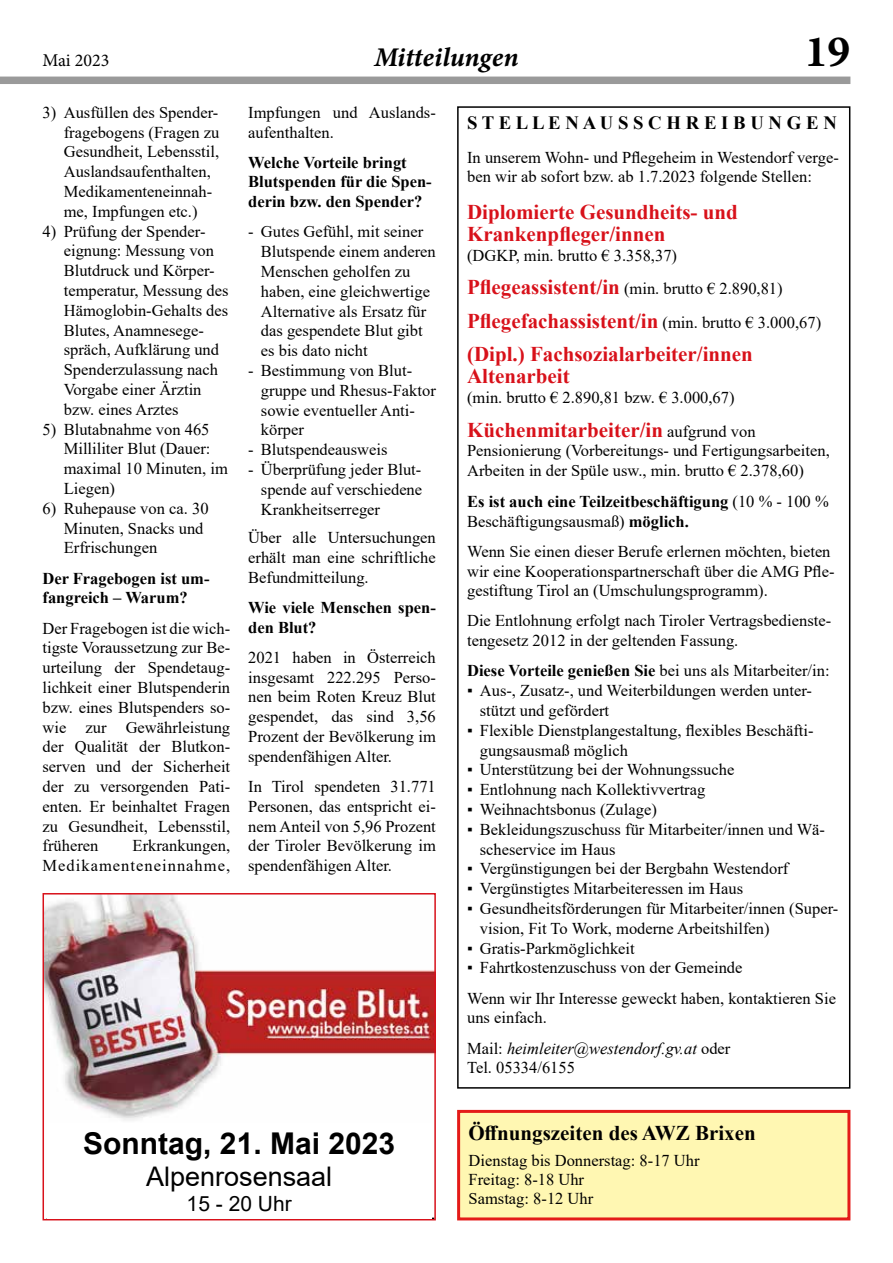
<style>
.page{position:relative;width:893px;height:1263px;background:#fff}
.page>*{position:absolute;margin:0;border:0;box-sizing:border-box;transform-origin:0 0}
.t1{font:45px "Minion Variable Concept";color:#000}
.t2{font:700 30px "Arial";color:#000}
.t3{font:27px "Arial";color:#000}
.t4{font:italic 27px "Minion Variable Concept";color:#000}
.t5{font:700 21px/22.5px "Times New Roman";color:#d8111a}
.t6{font:700 21px "Times New Roman";color:#000}
.t7{font:21px "Arial";color:#000}
.t8{font:700 18.75px "Times New Roman";color:#000}
.t9{font:18px "Minion Pro";color:#000}
.t10{font:16.5px/19.8px "Times New Roman";color:#000}
.t11{font:700 16.5px/19.8px "Times New Roman";color:#000}
.t12{font:italic 16.5px/30.2px "Times New Roman";color:#000}
.t13{font:16.5px/19.8px "Times New Roman";letter-spacing:.06em;color:#000;text-align:right}
.s1{font-weight:700;font-size:21px;color:#d8111a}
.s2{font-weight:400;font-size:16.5px;color:#000}
.s3{font-weight:400}
.s4{font-style:normal}
</style>
<div class="page">
<div style="left:0;top:77px;width:850px;height:7px;background:#9a9a9a"></div>
<div style="left:457px;top:106px;width:393px;height:983px;border:2px solid #000"></div>
<div style="left:459px;top:1111px;width:390px;height:108px;background:#fff7b2"></div>
<div style="left:457px;top:1110px;width:393px;height:110px;border:3px solid #e41b18"></div>
<img style="left:46px;top:896px;width:387px;height:224px">
<div style="left:43px;top:893px;width:393px;height:327px;border:2px solid #d8111a"></div>
<div style="left:47px;top:1123px;width:385px;height:95px;background:#fff"></div>
<p class="t9" style="left:43px;top:48px;width:68px">Mai 2023</p>
<h3 class="t4" style="left:374px;top:39px;width:145px">Mitteilungen</h3>
<h1 class="t1" style="left:805px;top:20px;width:47px">19</h1>
<p class="t10" style="left:64px;top:102px;width:157px;text-indent:-21px">3) Ausfüllen des Spender&shy;fragebogens (Fragen zu<br>Gesundheit, Lebensstil,<br>Auslandsaufenthalten,<br>Medikamenteneinnah&shy;me, Impfungen etc.)</p>
<p class="t10" style="left:64px;top:221px;width:166px;text-indent:-21px">4) Prüfung der Spender&shy;eignung: Messung von<br>Blutdruck und Körper&shy;temperatur, Messung des<br>Hämoglobin-Gehalts des<br>Blutes, Anamnesege&shy;spräch, Aufklärung und<br>Spenderzulassung nach<br>Vorgabe einer Ärztin bzw. eines Arztes</p>
<p class="t10" style="left:64px;top:419px;width:166px;text-indent:-21px">5) Blutabnahme von 465<br>Milliliter Blut (Dauer: maximal 10 Minuten, im<br>Liegen)</p>
<p class="t10" style="left:64px;top:498px;width:146px;text-indent:-21px">6) Ruhepause von ca. 30<br>Minuten, Snacks und<br>Erfrischungen</p>
<p class="t11" style="left:43px;top:568px;width:168px">Der Fragebogen ist um&shy;fangreich – Warum?</p>
<p class="t10" style="left:43px;top:617px;width:189px;text-align:justify">Der Fragebogen ist die wich&shy;tigste Voraussetzung zur Be&shy;urteilung der Spendetaug&shy;lichkeit einer Blutspenderin bzw. eines Blutspenders so&shy;wie zur Gewährleistung der Qualität der Blutkon&shy;serven und der Sicherheit der zu versorgenden Pati&shy;enten. Er beinhaltet Fragen zu Gesundheit, Lebensstil, früheren</p>
<p class="t10" style="left:248px;top:102px;width:189px">Impfungen und Auslands&shy;aufenthalten.</p>
<p class="t11" style="left:248px;top:152px;width:185px">Welche Vorteile bringt<br>Blutspenden für die Spen&shy;derin bzw. den Spender?</p>
<p class="t10" style="left:261px;top:221px;width:176px;text-indent:-13px">- Gutes Gefühl, mit seiner<br>Blutspende einem anderen<br>Menschen geholfen zu haben, eine gleichwertige<br>Alternative als Ersatz für das gespendete Blut gibt es bis dato nicht</p>
<p class="t10" style="left:261px;top:360px;width:176px;text-indent:-13px">- Bestimmung von Blut&shy;gruppe und Rhesus-Faktor sowie eventueller Anti&shy;körper</p>
<p class="t10" style="left:248px;top:439px;width:141px">- Blutspendeausweis</p>
<p class="t10" style="left:261px;top:459px;width:163px;text-align:justify;text-indent:-13px">- Überprüfung jeder Blut&shy;spende auf verschiedene Krankheitserreger</p>
<p class="t10" style="left:248px;top:527px;width:189px;text-align:justify">Über alle Untersuchungen erhält man eine schriftliche Befundmitteilung.</p>
<p class="t11" style="left:248px;top:597px;width:189px">Wie viele Menschen spen&shy;den Blut?</p>
<p class="t10" style="left:248px;top:647px;width:189px;text-align:justify">2021 haben in Österreich insgesamt 222.295 Perso&shy;nen beim Roten Kreuz Blut gespendet, das sind 3,56<br>Prozent der Bevölkerung im spendenfähigen Alter.</p>
<p class="t10" style="left:248px;top:776px;width:189px;text-align:justify">In Tirol spendeten 31.771<br>Personen, das entspricht ei&shy;nem Anteil von 5,96 Prozent der Tiroler Bevölkerung im spendenfähigen Alter.</p>
<p class="t8" style="left:467px;top:109px;width:371px">S T E L L E N A U S S C H R E I B U N G E N</p>
<p class="t10" style="left:467px;top:147px;width:373px">In unserem Wohn- und Pflegeheim in Westendorf verge&shy;ben wir ab sofort bzw. ab 1.7.2023 folgende Stellen:</p>
<p class="t5" style="left:467px;top:200px;width:272px">Diplomierte Gesundheits- und<br>Krankenpfleger/innen</p>
<p class="t10" style="left:467px;top:238px;width:317px;line-height:33.3px">(DGKP, min. brutto € 3.358,37)<br><span class="s1">Pflegeassistent/in</span> (min. brutto € 2.890,81)</p>
<p class="t5" style="left:467px;top:303px;width:356px;line-height:33.3px">Pflegefachassistent/in <span class="s2">(min. brutto € 3.000,67) </span>(Dipl.) Fachsozialarbeiter/innen</p>
<p class="t5" style="left:467px;top:364px;width:104px">Altenarbeit</p>
<p class="t10" style="left:467px;top:387px;width:269px">(min. brutto € 2.890,81 bzw. € 3.000,67)</p>
<p class="t5" style="left:467px;top:418px;width:290px">Küchenmitarbeiter/in <span class="s2">aufgrund von</span></p>
<p class="t10" style="left:467px;top:440px;width:364px">Pensionierung (Vorbereitungs- und Fertigungsarbeiten,<br>Arbeiten in der Spüle usw., min. brutto € 2.378,60)</p>
<p class="t11" style="left:467px;top:491px;width:363px">Es ist auch eine Teilzeitbeschäftigung <span class="s3">(10 % - 100 %<br>Beschäftigungsausmaß)</span> möglich.</p>
<p class="t10" style="left:467px;top:541px;width:369px">Wenn Sie einen dieser Berufe erlernen möchten, bieten wir eine Kooperationspartnerschaft über die AMG Pfle&shy;gestiftung Tirol an (Umschulungsprogramm).</p>
<p class="t10" style="left:467px;top:610px;width:365px">Die Entlohnung erfolgt nach Tiroler Vertragsbedienste&shy;tengesetz 2012 in der geltenden Fassung.</p>
<p class="t11" style="left:467px;top:660px;width:364px">Diese Vorteile genießen Sie <span class="s3">bei uns als Mitarbeiter/in:</span></p>
<p class="t10" style="left:480px;top:680px;width:334px;text-indent:-13px">▪ Aus-, Zusatz-, und Weiterbildungen werden unter&shy;stützt und gefördert</p>
<p class="t10" style="left:480px;top:720px;width:335px;text-indent:-13px">▪ Flexible Dienstplangestaltung, flexibles Beschäfti&shy;gungsausmaß möglich</p>
<p class="t10" style="left:467px;top:759px;width:269px">▪ Unterstützung bei der Wohnungssuche</p>
<p class="t10" style="left:467px;top:779px;width:240px">▪ Entlohnung nach Kollektivvertrag</p>
<p class="t10" style="left:467px;top:799px;width:191px">▪ Weihnachtsbonus (Zulage)</p>
<p class="t10" style="left:480px;top:819px;width:347px;text-indent:-13px">▪ Bekleidungszuschuss für Mitarbeiter/innen und Wä&shy;scheservice im Haus</p>
<p class="t10" style="left:467px;top:858px;width:323px">▪ Vergünstigungen bei der Bergbahn Westendorf</p>
<p class="t10" style="left:467px;top:878px;width:277px">▪ Vergünstigtes Mitarbeiteressen im Haus</p>
<p class="t10" style="left:480px;top:898px;width:360px;text-indent:-13px">▪ Gesundheitsförderungen für Mitarbeiter/innen (Super&shy;vision, Fit To Work, moderne Arbeitshilfen)</p>
<p class="t10" style="left:467px;top:938px;width:169px">▪ Gratis-Parkmöglichkeit</p>
<p class="t10" style="left:467px;top:952px;width:370px;line-height:30.2px">▪ Fahrtkostenzuschuss von der Gemeinde<br>Wenn wir Ihr Interesse geweckt haben, kontaktieren Sie</p>
<p class="t12" style="left:467px;top:1002px;width:265px"><span class="s4">uns einfach.<br>Mail:</span> heimleiter@westendorf.gv.at <span class="s4">oder</span></p>
<p class="t10" style="left:467px;top:1057px;width:109px">Tel. 05334/6155</p>
<p class="t13" style="left:43px;top:835px;width:189px">Erkrankungen,<br>Medikamenteneinnahme,</p>
<h2 class="t2" style="left:83px;top:1122px;width:313px">Sonntag, 21. Mai 2023</h2>
<h3 class="t3" style="left:146px;top:1158px;width:188px">Alpenrosensaal</h3>
<p class="t7" style="left:187px;top:1189px;width:107px">15 - 20 Uhr</p>
<p class="t6" style="left:469px;top:1118px;width:289px">Öffnungszeiten des AWZ Brixen</p>
<p class="t10" style="left:469px;top:1151px;width:232px;line-height:18.9px">Dienstag bis Donnerstag: 8-17 Uhr<br>Freitag: 8-18 Uhr<br>Samstag: 8-12 Uhr</p>
</div>
